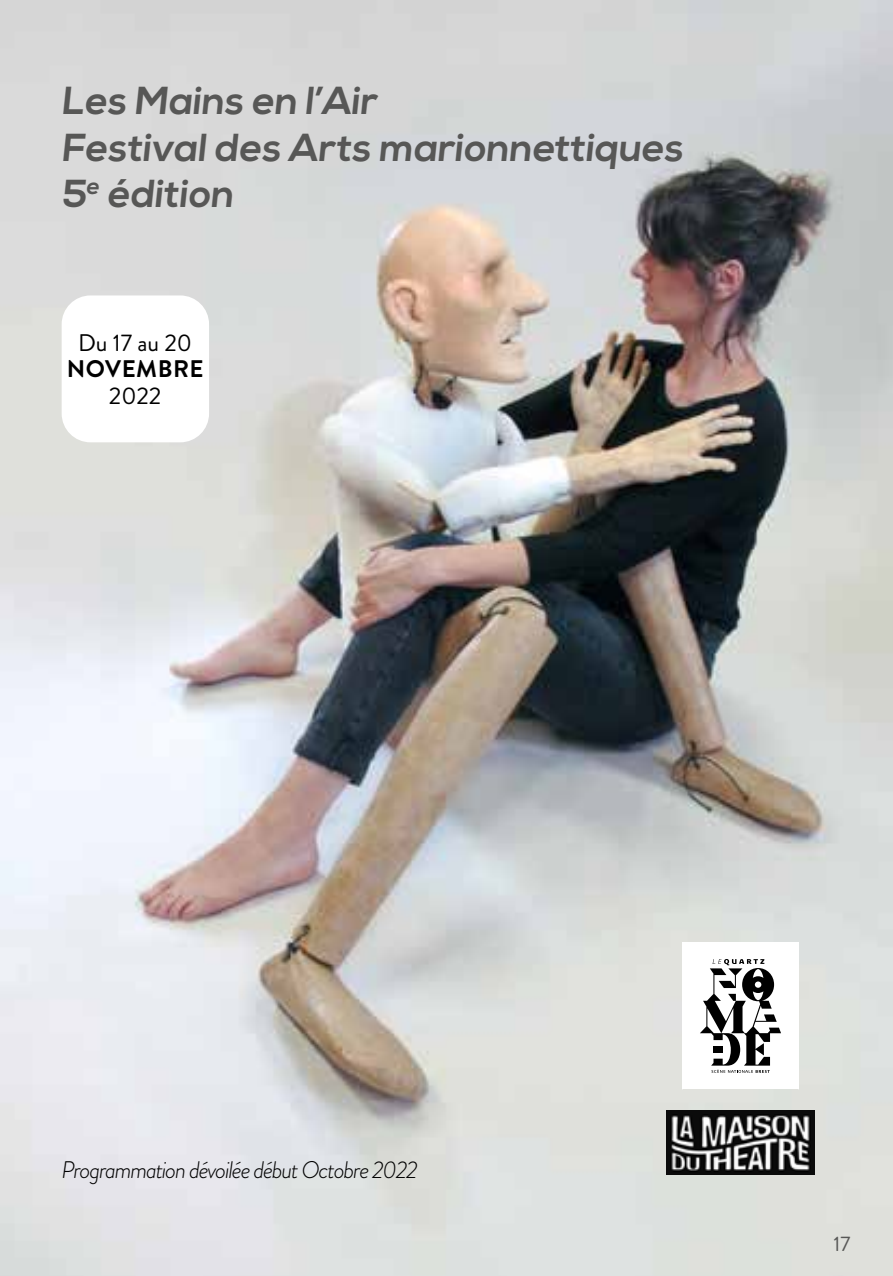
<style>
.page{position:relative;width:893px;height:1276px;background:#fff}
.page>*{position:absolute;margin:0;border:0;box-sizing:border-box;transform-origin:0 0}
.t1{font:700 39px/46.8px "Nexa";color:#575756}
.t2{font:italic 300 24px "Brandon Grotesque";letter-spacing:-.05em;color:#000}
.t3{font:24px "Brandon Grotesque";color:#000}
.t4{font:700 24px "Brandon Grotesque";letter-spacing:.02em;color:#000}
.t5{font:21px "Brandon Grotesque";color:#575756}
</style>
<div class="page">
<img style="left:0;top:0;width:893px;height:1276px">
<div style="left:62px;top:295px;width:147px;height:147px;background:#fff;border-radius:29px"></div>
<div style="left:682px;top:942px;width:117px;height:147px;background:#fff"></div>
<svg style="left:700px;top:959px;width:81px;height:114px"></svg>
<img style="left:667px;top:1110px;width:147px;height:64px">
<p class="t1" style="left:62px;top:78px;width:628px">Les Mains en l’Air<br>Festival des Arts marionnettiques<br>5<sup>e</sup> édition</p>
<p class="t3" style="left:78px;top:326px;width:115px">Du 17 au 20</p>
<p class="t4" style="left:67px;top:352px;width:138px">NOVEMBRE</p>
<p class="t3" style="left:109px;top:379px;width:54px">2022</p>
<p class="t2" style="left:62px;top:1153px;width:357px">Programmation dévoilée début Octobre 2022</p>
<p class="t5" style="left:833px;top:1229px;width:18px">17</p>
</div>
